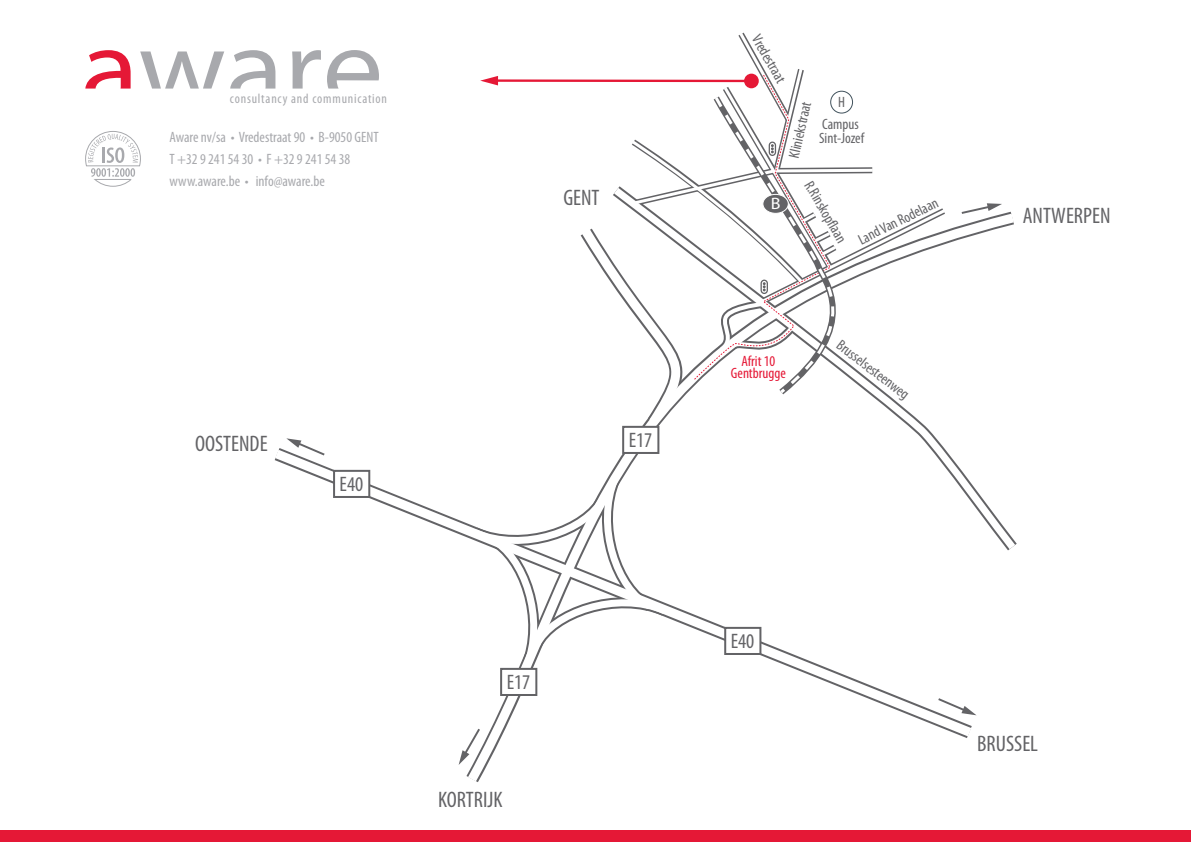
<style>
.page{position:relative;width:1191px;height:842px;background:#fff}
.page>*{position:absolute;margin:0;border:0;box-sizing:border-box;transform-origin:0 0}
.t1{font:condensed 22.5px "Myriad Pro";color:#636366}
.t2{font:condensed 21px "Myriad Pro";color:#636366}
.t3{font:16.6px "Myriad";color:#fff;scale:1.09 1}
.t4{font:condensed 15px/22px "Myriad Pro";color:#a8a9ad}
.t5{font:condensed 15px/22px "Myriad Pro";color:#636366;text-align:center}
.t6{font:condensed 15px/12px "Myriad Pro";color:#e51836;text-align:center}
.t7{font:condensed 13.5px "Myriad Pro";letter-spacing:.06em;color:#a8a9ad}
</style>
<div class="page">
<svg style="left:274px;top:448px;width:186px;height:87px"></svg>
<svg style="left:460px;top:520px;width:517px;height:262px"></svg>
<svg style="left:286px;top:438px;width:41px;height:19px"></svg>
<svg style="left:936px;top:696px;width:40px;height:19px"></svg>
<div style="left:725px;top:628px;width:35px;height:26px;background:#fff"></div>
<div style="left:724px;top:627px;width:37px;height:28px;border:2px solid #636366"></div>
<div style="left:501px;top:669px;width:35px;height:26px;background:#fff"></div>
<div style="left:500px;top:668px;width:37px;height:28px;border:2px solid #636366"></div>
<div style="left:334px;top:471px;width:35px;height:26px;background:#fff"></div>
<div style="left:333px;top:470px;width:37px;height:28px;border:2px solid #636366"></div>
<svg style="left:458px;top:726px;width:24px;height:39px"></svg>
<svg style="left:461px;top:476px;width:217px;height:206px"></svg>
<svg style="left:609px;top:203px;width:408px;height:354px"></svg>
<div style="left:0;top:830px;width:1191px;height:12px;background:#e51836"></div>
<svg style="left:85px;top:131px;width:56px;height:56px"></svg>
<svg style="left:85px;top:50px;width:46px;height:39px"></svg>
<svg style="left:140px;top:51px;width:84px;height:38px"></svg>
<svg style="left:230px;top:50px;width:45px;height:39px"></svg>
<svg style="left:292px;top:50px;width:29px;height:39px"></svg>
<svg style="left:327px;top:50px;width:52px;height:39px"></svg>
<svg style="left:480px;top:32px;width:471px;height:408px"></svg>
<p class="t7" style="left:230px;top:90px;width:159px">consultancy and communication</p>
<p class="t4" style="left:169px;top:126px;width:211px">Aware nv/sa • Vredestraat 90 • B-9050 GENT<br>T +32 9 241 54 30 • F +32 9 241 54 38 www.aware.be • info@aware.be</p>
<h1 class="t1" style="left:563px;top:184px;width:38px">GENT</h1>
<h1 class="t1" style="left:195px;top:430px;width:74px">OOSTENDE</h1>
<h2 class="t2" style="left:340px;top:471px;width:25px">E40</h2>
<h2 class="t2" style="left:507px;top:669px;width:25px">E17</h2>
<h1 class="t1" style="left:438px;top:786px;width:66px">KORTRIJK</h1>
<h2 class="t2" style="left:629px;top:427px;width:25px">E17</h2>
<p class="t5" style="left:765px;top:30px;width:54px;rotate:60deg">Vredestraat</p>
<p class="t5" style="left:782px;top:156px;width:59px;rotate:-77deg">Kliniekstraat</p>
<p class="t5" style="left:822px;top:91px;width:38px">H<br>Campus</p>
<p class="t5" style="left:819px;top:127px;width:46px">Sint-Jozef</p>
<p class="t3" style="left:770px;top:195px;width:10px">B</p>
<p class="t5" style="left:818px;top:177px;width:70px;rotate:60deg">R.Rinskop aan</p>
<p class="t5" style="left:854px;top:230px;width:89px;rotate:-26deg">Land Van Rodelaan</p>
<p class="t6" style="left:731px;top:355px;width:56px">Afrit 10<br>Gentbrugge</p>
<p class="t5" style="left:845px;top:334px;width:89px;rotate:38deg">Brusselsesteenweg</p>
<h1 class="t1" style="left:1022px;top:202px;width:89px">ANTWERPEN</h1>
<h2 class="t2" style="left:731px;top:628px;width:25px">E40</h2>
<h1 class="t1" style="left:977px;top:730px;width:62px">BRUSSEL</h1>
</div>
